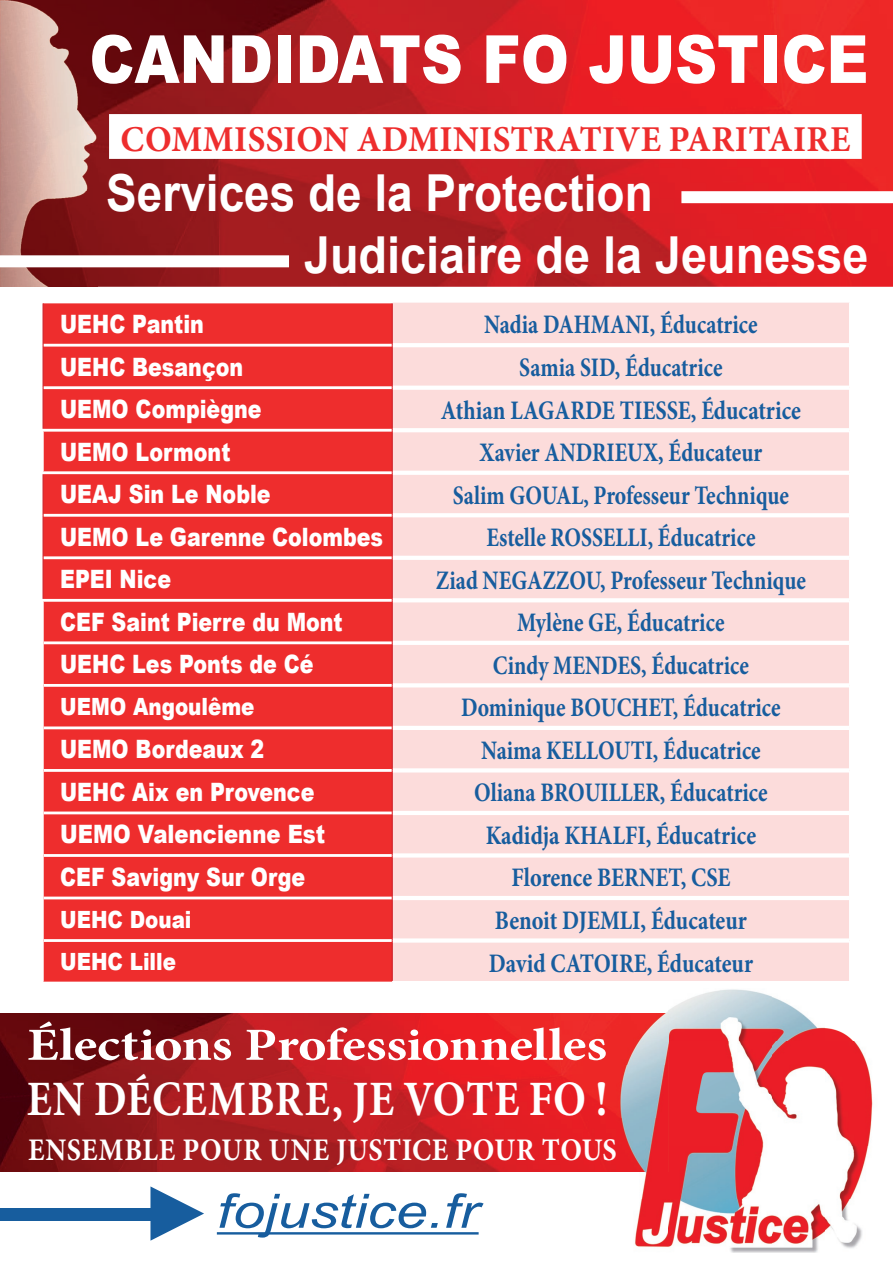
<style>
.page{position:relative;width:893px;height:1263px;background:#fff}
.page>*{position:absolute;margin:0;border:0;box-sizing:border-box;transform-origin:0 0}
.t1{font:900 66.45px "Arial";color:#fff;scale:.87 1}
.t2{font:700 51px "Arial";color:#fff;scale:.9 1}
.t3{font:700 51px "Arial";color:#fff;scale:.92 1}
.t4{font:700 49.5px "Minion Pro";letter-spacing:.015em;color:#fff;scale:.87 1}
.t5{font:italic 47.4px "Arial";color:#175d9e;scale:1.21 1}
.t6{font:700 46.05px "Minion Pro";letter-spacing:-.01em;color:#fff;scale:1.18 1}
.t7{font:700 36.45px "Minion Pro";letter-spacing:.01em;color:#ee2d2d;scale:.96 1}
.t8{font:700 31.5px "Minion Pro";letter-spacing:.015em;color:#fff;scale:.9 1}
.t9{font:700 26.7px "Minion Pro";color:#175d9e;scale:.81 1}
.t10{font:700 26.7px "Minion Pro";color:#175d9e;scale:.84 1}
.t11{font:900 25.35px "Arial";color:#fff;scale:.81 1}
.t12{font:900 25.35px "Arial";color:#fff;scale:.84 1}
.t13{font:900 23.7px "Arial";color:#fff;scale:.84 1}
</style>
<div class="page">
<img style="left:98px;top:0;width:795px;height:287px">
<img style="left:0;top:0;width:98px;height:287px">
<div style="left:109px;top:114px;width:753px;height:45px;background:#fff"></div>
<img style="left:0;top:1013px;width:669px;height:158px">
<img style="left:617px;top:989px;width:236px;height:52px">
<img style="left:669px;top:1041px;width:204px;height:106px">
<img style="left:617px;top:1147px;width:251px;height:105px">
<hr style="left:217px;top:1232px;width:262px;height:2px;background:#175d9e">
<svg style="left:150px;top:1013px;width:141px;height:228px"></svg>
<div style="left:0;top:1208px;width:162px;height:12px;background:#175d9e"></div>
<div style="left:44px;top:303px;width:348px;height:679px;background:#ee2d2d"></div>
<div style="left:393px;top:303px;width:456px;height:635px;background:#fcdcdb"></div>
<div style="left:392px;top:430px;width:458px;height:43px;background:#fcdcdb"></div>
<div style="left:392px;top:940px;width:458px;height:43px;background:#fcdcdb"></div>
<hr style="left:392px;top:303px;width:1px;height:42px;background:#d1232a">
<hr style="left:392px;top:345px;width:1px;height:43px;background:#d1232a">
<hr style="left:392px;top:388px;width:1px;height:42px;background:#d1232a">
<hr style="left:392px;top:430px;width:1px;height:43px;background:#d1232a">
<hr style="left:392px;top:473px;width:1px;height:42px;background:#d1232a">
<hr style="left:392px;top:515px;width:1px;height:43px;background:#d1232a">
<hr style="left:392px;top:558px;width:1px;height:42px;background:#d1232a">
<hr style="left:392px;top:600px;width:1px;height:43px;background:#d1232a">
<hr style="left:392px;top:643px;width:1px;height:42px;background:#d1232a">
<hr style="left:392px;top:685px;width:1px;height:43px;background:#d1232a">
<hr style="left:392px;top:728px;width:1px;height:42px;background:#d1232a">
<hr style="left:392px;top:770px;width:1px;height:43px;background:#d1232a">
<hr style="left:392px;top:813px;width:1px;height:42px;background:#d1232a">
<hr style="left:392px;top:855px;width:1px;height:43px;background:#d1232a">
<hr style="left:392px;top:898px;width:1px;height:42px;background:#d1232a">
<hr style="left:392px;top:940px;width:1px;height:41px;background:#d1232a">
<hr style="left:43px;top:303px;width:1px;height:42px;background:#d1232a">
<hr style="left:43px;top:345px;width:1px;height:43px;background:#d1232a">
<hr style="left:43px;top:388px;width:1px;height:41px;background:#d1232a">
<hr style="left:43px;top:474px;width:1px;height:41px;background:#d1232a">
<hr style="left:43px;top:515px;width:1px;height:43px;background:#d1232a">
<hr style="left:43px;top:558px;width:1px;height:41px;background:#d1232a">
<hr style="left:393px;top:343px;width:456px;height:4px;background:#fff">
<hr style="left:393px;top:386px;width:456px;height:4px;background:#fff">
<hr style="left:393px;top:513px;width:456px;height:4px;background:#fff">
<hr style="left:393px;top:556px;width:456px;height:4px;background:#fff">
<hr style="left:393px;top:598px;width:456px;height:4px;background:#fff">
<hr style="left:849px;top:430px;width:1px;height:43px;background:#fff">
<hr style="left:849px;top:940px;width:1px;height:41px;background:#fff">
<hr style="left:44px;top:344px;width:348px;height:3px;background:#fff">
<hr style="left:44px;top:386px;width:348px;height:3px;background:#fff">
<hr style="left:43px;top:429px;width:349px;height:3px;background:#fff">
<hr style="left:43px;top:471px;width:349px;height:3px;background:#fff">
<hr style="left:44px;top:514px;width:348px;height:3px;background:#fff">
<hr style="left:44px;top:556px;width:348px;height:3px;background:#fff">
<hr style="left:43px;top:599px;width:349px;height:3px;background:#fff">
<hr style="left:44px;top:641px;width:348px;height:3px;background:#fff">
<hr style="left:44px;top:684px;width:348px;height:3px;background:#fff">
<hr style="left:44px;top:726px;width:348px;height:3px;background:#fff">
<hr style="left:44px;top:769px;width:348px;height:3px;background:#fff">
<hr style="left:44px;top:811px;width:348px;height:3px;background:#fff">
<hr style="left:44px;top:854px;width:348px;height:3px;background:#fff">
<hr style="left:44px;top:896px;width:348px;height:3px;background:#fff">
<hr style="left:44px;top:939px;width:348px;height:3px;background:#fff">
<hr style="left:393px;top:428px;width:456px;height:4px;background:#fff">
<hr style="left:393px;top:471px;width:456px;height:4px;background:#fff">
<hr style="left:393px;top:641px;width:456px;height:4px;background:#fff">
<hr style="left:393px;top:683px;width:456px;height:4px;background:#fff">
<hr style="left:393px;top:726px;width:456px;height:4px;background:#fff">
<hr style="left:393px;top:768px;width:456px;height:4px;background:#fff">
<hr style="left:393px;top:811px;width:456px;height:4px;background:#fff">
<svg style="left:393px;top:853px;width:456px;height:4px"></svg>
<hr style="left:393px;top:896px;width:456px;height:4px;background:#fff">
<div style="left:393px;top:938px;width:456px;height:5px;background:#fff"></div>
<hr style="left:392px;top:981px;width:458px;height:4px;background:#fff">
<div style="left:681px;top:191px;width:212px;height:12px;background:#fff"></div>
<div style="left:0;top:255px;width:289px;height:12px;background:#fff"></div>
<h1 class="t1" style="left:89px;top:11px;width:897px">CANDIDATS FO JUSTICE</h1>
<h3 class="t7" style="left:121px;top:114px;width:761px">COMMISSION ADMINISTRATIVE PARITAIRE</h3>
<h2 class="t2" style="left:106px;top:158px;width:609px">Services de la Protection</h2>
<h2 class="t3" style="left:304px;top:219px;width:615px">Judiciaire de la Jeunesse</h2>
<p class="t11" style="left:60px;top:305px;width:179px">UEHC Pantin</p>
<p class="t9" style="left:484px;top:305px;width:339px">Nadia DAHMANI, Éducatrice</p>
<p class="t11" style="left:60px;top:348px;width:228px">UEHC Besançon</p>
<p class="t9" style="left:519px;top:349px;width:253px">Samia SID, Éducatrice</p>
<p class="t11" style="left:60px;top:391px;width:250px">UEMO Compiègne</p>
<p class="t10" style="left:441px;top:391px;width:430px">Athian LAGARDE TIESSE, Éducatrice</p>
<p class="t11" style="left:60px;top:433px;width:212px">UEMO Lormont</p>
<p class="t9" style="left:480px;top:434px;width:350px">Xavier ANDRIEUX, Éducateur</p>
<p class="t11" style="left:60px;top:476px;width:261px">UEAJ Sin Le Noble</p>
<p class="t9" style="left:453px;top:476px;width:417px">Salim GOUAL, Professeur Technique</p>
<p class="t11" style="left:60px;top:518px;width:400px">UEMO Le Garenne Colombes</p>
<p class="t9" style="left:486px;top:519px;width:334px">Estelle ROSSELLI, Éducatrice</p>
<p class="t11" style="left:60px;top:561px;width:138px">EPEI Nice</p>
<p class="t9" style="left:436px;top:561px;width:459px">Ziad NEGAZZOU, Professeur Technique</p>
<p class="t11" style="left:60px;top:603px;width:350px">CEF Saint Pierre du Mont</p>
<p class="t9" style="left:517px;top:604px;width:257px">Mylène GE, Éducatrice</p>
<p class="t11" style="left:60px;top:646px;width:314px">UEHC Les Ponts de Cé</p>
<p class="t9" style="left:493px;top:646px;width:318px">Cindy MENDES, Éducatrice</p>
<p class="t13" style="left:60px;top:689px;width:233px">UEMO Angoulême</p>
<p class="t9" style="left:461px;top:689px;width:396px">Dominique BOUCHET, Éducatrice</p>
<p class="t11" style="left:60px;top:731px;width:254px">UEMO Bordeaux 2</p>
<p class="t9" style="left:481px;top:731px;width:347px">Naima KELLOUTI, Éducatrice</p>
<p class="t11" style="left:60px;top:773px;width:315px">UEHC Aix en Provence</p>
<p class="t9" style="left:474px;top:774px;width:364px">Oliana BROUILLER, Éducatrice</p>
<p class="t12" style="left:60px;top:816px;width:317px">UEMO Valencienne Est</p>
<p class="t10" style="left:486px;top:816px;width:323px">Kadidja KHALFI, Éducatrice</p>
<p class="t11" style="left:60px;top:858px;width:304px">CEF Savigny Sur Orge</p>
<p class="t10" style="left:511px;top:859px;width:262px">Florence BERNET, CSE</p>
<p class="t13" style="left:60px;top:902px;width:158px">UEHC Douai</p>
<p class="t10" style="left:495px;top:902px;width:301px">Benoit DJEMLI, Éducateur</p>
<p class="t13" style="left:60px;top:945px;width:140px">UEHC Lille</p>
<p class="t10" style="left:489px;top:944px;width:316px">David CATOIRE, Éducateur</p>
<h3 class="t6" style="left:27px;top:1012px;width:493px">Élections Professionnelles</h3>
<h3 class="t4" style="left:27px;top:1064px;width:669px">EN DÉCEMBRE, JE VOTE FO !</h3>
<p class="t8" style="left:28px;top:1128px;width:655px">ENSEMBLE POUR UNE JUSTICE POUR TOUS</p>
<h3 class="t5" style="left:217px;top:1180px;width:218px">fojustice.fr</h3>
</div>
